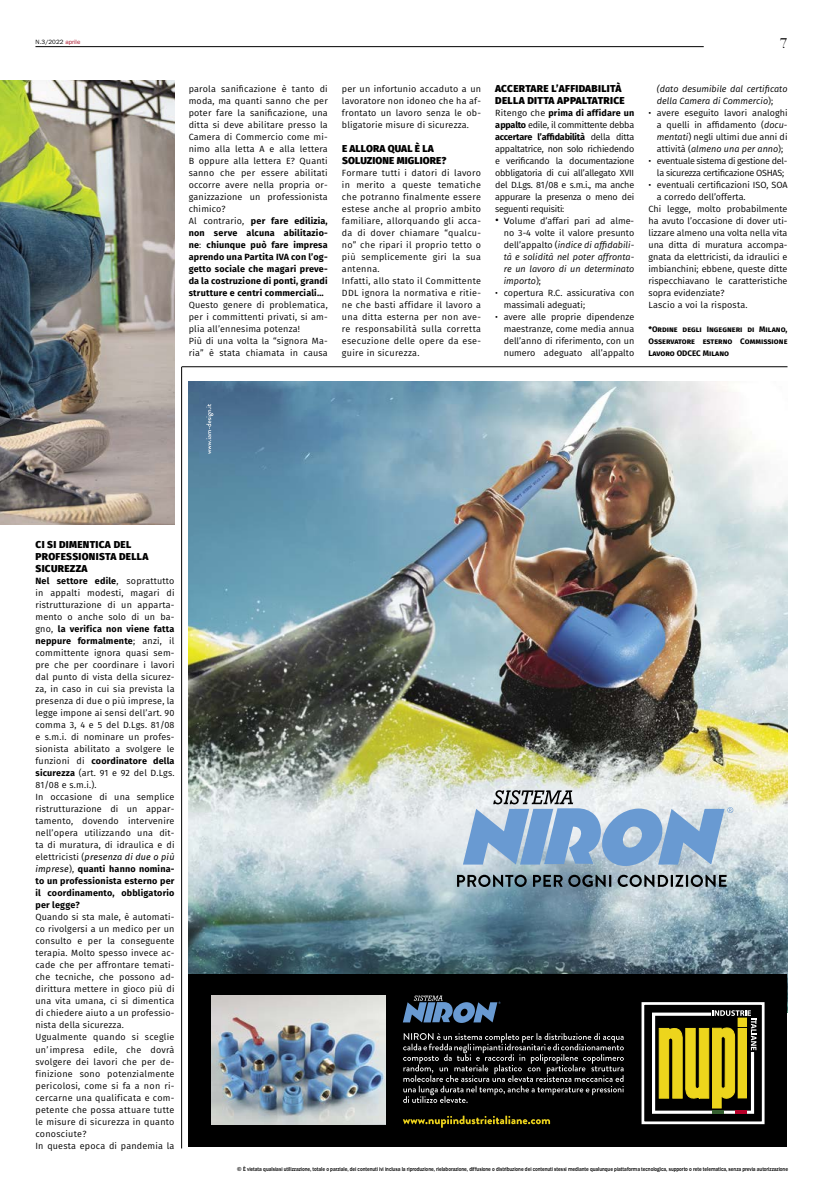
<style>
.page{position:relative;width:823px;height:1191px;background:#fff}
.page>*{position:absolute;margin:0;border:0;box-sizing:border-box;transform-origin:0 0}
.t1{font:14px "Bauer Bodoni Std";color:#000}
.t2{font:800 10px/12px "Fira Sans";letter-spacing:.03em;color:#000}
.t3{font:800 10px/12px "Fira Sans";letter-spacing:.01em;color:#000}
.t4{font:9px/12px "Fira Sans";letter-spacing:.02em;color:#000}
.t5{font:9px/12px "Fira Sans";color:#000}
.t6{font:italic 9px/12px "Fira Sans";color:#000;text-align:justify}
.t7{font:9px/12px "Fira Sans";letter-spacing:-.03em;color:#000;text-align:center}
.t8{font:700 8px/12px "Fira Sans";color:#000;text-align:justify}
.t9{font:6.2px "ITC Franklin Gothic Std";color:#000}
.t10{font:500 6px "Franklin Gothic";letter-spacing:-.01em;color:#000}
.s1{color:#a9132a}
.s2{font-weight:700}
.s3{font-style:normal;font-size:12px}
.s4{font-style:normal}
.s5{font-style:italic}
</style>
<div class="page">
<hr style="left:35px;top:46px;width:668px;height:1px;background:#000">
<img style="left:0;top:80px;width:174px;height:444px">
<img style="left:189px;top:382px;width:597px;height:592px">
<svg style="left:206px;top:404px;width:7px;height:50px"></svg>
<div style="left:189px;top:974px;width:597px;height:172px;background:#000"></div>
<img style="left:211px;top:995px;width:174px;height:129px">
<svg style="left:641px;top:1002px;width:124px;height:123px"></svg>
<svg style="left:403px;top:1115px;width:146px;height:12px"></svg>
<svg style="left:403px;top:1033px;width:220px;height:70px"></svg>
<svg style="left:402px;top:995px;width:98px;height:28px"></svg>
<svg style="left:462px;top:790px;width:270px;height:76px;background:#9ebad7"></svg>
<svg style="left:457px;top:874px;width:269px;height:13px;background:#637178"></svg>
<hr style="left:181px;top:366px;width:606px;height:1px;background:#000">
<hr style="left:181px;top:367px;width:1px;height:781px;background:#000">
<p class="t9" style="left:36px;top:38px;width:46px">N.3/2022 <span class="s1">aprile</span></p>
<p class="t4" style="left:189px;top:83px;width:140px">parola sanificazione è tanto di moda, ma quanti sanno che per poter fare la sanificazione, una ditta si deve abilitare presso la<br>Camera di Commercio come mi&shy;nimo alla letta A e alla lettera<br>B oppure alla lettera E? Quanti sanno che per essere abilitati occorre avere nella propria or&shy;ganizzazione un professionista chimico?<br>Al contrario, <span class="s2">per fare edilizia, non serve alcuna abilitazio&shy;ne</span>: <span class="s2">chiunque può fare impresa aprendo una Partita IVA con l’og&shy;getto sociale che magari preve&shy;da la costruzione di ponti, grandi strutture e centri commerciali…</span></p>
<p class="t4" style="left:189px;top:299px;width:140px">Questo genere di problematica, per i committenti privati, si am&shy;plia all’ennesima potenza!<br>Più di una volta la “signora Ma&shy;ria” è stata chiamata in causa</p>
<p class="t4" style="left:342px;top:83px;width:140px;text-align:justify">per un infortunio accaduto a un lavoratore non idoneo che ha af&shy;frontato un lavoro senza le ob&shy;bligatorie misure di sicurezza.</p>
<p class="t3" style="left:342px;top:142px;width:106px">E ALLORA QUAL È LA<br>SOLUZIONE MIGLIORE?</p>
<p class="t4" style="left:342px;top:167px;width:140px">Formare tutti i datori di lavoro in merito a queste tematiche che potranno finalmente essere estese anche al proprio ambito familiare, allorquando gli acca&shy;da di dover chiamare “qualcu&shy;no” che ripari il proprio tetto o più semplicemente giri la sua antenna.<br>Infatti, allo stato il Committente<br>DDL ignora la normativa e ritie&shy;ne che basti affidare il lavoro a una ditta esterna per non ave&shy;re responsabilità sulla corretta esecuzione delle opere da ese&shy;guire in sicurezza.</p>
<p class="t2" style="left:495px;top:82px;width:131px">ACCERTARE L’AFFIDABILITÀ<br>DELLA DITTA APPALTATRICE</p>
<p class="t4" style="left:495px;top:107px;width:140px;text-align:justify">Ritengo che <span class="s2">prima di affidare un appalto</span> edile, il committente debba <span class="s2">accertare l’affidabilità</span> della ditta appaltatrice, non solo richiedendo e verificando la documentazione obbligatoria di cui all’allegato XVII del D.Lgs. 81/08 e s.m.i., ma anche appurare la presenza o meno dei seguenti requisiti:</p>
<p class="t6" style="left:503px;top:215px;width:132px;text-indent:-9px"><span class="s3">• v</span><span class="s4">olume d’affari pari ad alme&shy;no 3-4 volte il valore presunto dell’appalto (</span>indice di affidabili&shy;tà e solidità nel poter affronta&shy;re un lavoro di un determinato importo<span class="s4">);</span></p>
<p class="t5" style="left:503px;top:287px;width:132px;text-indent:-9px">• copertura R.C. assicurativa con massimali adeguati;</p>
<p class="t4" style="left:503px;top:311px;width:132px;text-align:justify;text-indent:-9px">• avere alle proprie dipendenze maestranze, come media annua dell’anno di riferimento, con un numero adeguato all’appalto</p>
<h1 class="t1" style="left:779px;top:35px;width:9px">7</h1>
<p class="t6" style="left:656px;top:83px;width:132px">(dato desumibile dal certificato della Camera di Commercio<span class="s4">);</span></p>
<p class="t4" style="left:656px;top:107px;width:132px;text-align:justify;text-indent:-9px">• avere eseguito lavori analoghi a quelli in affidamento (<span class="s5">docu&shy;mentati</span>) negli ultimi due anni di attività (<span class="s5">almeno una per anno</span>);</p>
<p class="t7" style="left:648px;top:155px;width:140px">• eventuale sistema di gestione del&shy;la sicurezza certificazione OSHAS;</p>
<p class="t5" style="left:648px;top:179px;width:140px">• eventuali certificazioni ISO, SOA</p>
<p class="t5" style="left:656px;top:191px;width:90px">a corredo dell’offerta.</p>
<p class="t5" style="left:648px;top:203px;width:140px">Chi legge, molto probabilmente</p>
<p class="t5" style="left:648px;top:215px;width:140px">ha avuto l’occasione di dover uti-</p>
<p class="t5" style="left:648px;top:227px;width:140px">lizzare almeno una volta nella vita</p>
<p class="t5" style="left:648px;top:239px;width:140px">una ditta di muratura accompa-</p>
<p class="t5" style="left:648px;top:251px;width:140px">gnata da elettricisti, da idraulici e</p>
<p class="t5" style="left:648px;top:263px;width:140px">imbianchini; ebbene, queste ditte</p>
<p class="t5" style="left:648px;top:275px;width:140px">rispecchiavano le caratteristiche</p>
<p class="t5" style="left:648px;top:287px;width:78px">sopra evidenziate?</p>
<p class="t4" style="left:648px;top:299px;width:100px">Lascio a voi la risposta.</p>
<p class="t8" style="left:648px;top:323px;width:140px">*Ordine degli Ingegneri di Milano, Osservatore esterno Commissione Lavoro ODCEC Milano</p>
<p class="t2" style="left:35px;top:538px;width:114px">CI SI DIMENTICA DEL<br>PROFESSIONISTA DELLA<br>SICUREZZA</p>
<p class="t4" style="left:35px;top:575px;width:140px"><span class="s2">Nel settore edile</span>, soprattutto in appalti modesti, magari di ristrutturazione di un apparta&shy;mento o anche solo di un ba&shy;gno, <span class="s2">la verifica non viene fatta neppure formalmente</span>; anzi, il committente ignora quasi sem&shy;pre che per coordinare i lavori dal punto di vista della sicurez&shy;za, in caso in cui sia prevista la presenza di due o più imprese, la legge impone ai sensi dell’art. 90 comma 3, 4 e 5 del D.Lgs. 81/08 e s.m.i. di nominare un profes&shy;sionista abilitato a svolgere le funzioni di <span class="s2">coordinatore della sicurezza</span> (art. 91 e 92 del D.Lgs.<br>81/08 e s.m.i.).<br>In occasione di una semplice ristrutturazione di un appar&shy;tamento, dovendo intervenire nell’opera utilizzando una dit&shy;ta di muratura, di idraulica e di elettricisti (<span class="s5">presenza di due o più imprese</span>), <span class="s2">quanti hanno nomina&shy;to un professionista esterno per il coordinamento, obbligatorio per legge?</span></p>
<p class="t4" style="left:35px;top:911px;width:140px">Quando si sta male, è automati&shy;co rivolgersi a un medico per un consulto e per la conseguente terapia. Molto spesso invece ac&shy;cade che per affrontare temati&shy;che tecniche, che possono ad&shy;dirittura mettere in gioco più di una vita umana, ci si dimentica di chiedere aiuto a un professio&shy;nista della sicurezza.<br>Ugualmente quando si sceglie un’impresa edile, che dovrà svolgere dei lavori che per de&shy;finizione sono potenzialmente pericolosi, come si fa a non ri&shy;cercarne una qualificata e com&shy;petente che possa attuare tutte le misure di sicurezza in quanto conosciute?<br>In questa epoca di pandemia la</p>
<p class="t10" style="left:237px;top:1166px;width:552px">© È vietata qualsiasi utilizzazione, totale o parziale, dei contenuti ivi inclusa la riproduzione, rielaborazione, diffusione o distribuzione dei contenuti stessi mediante qualunque piattaforma tecnologica, supporto o rete telematica, senza previa autorizzazione</p>
</div>
